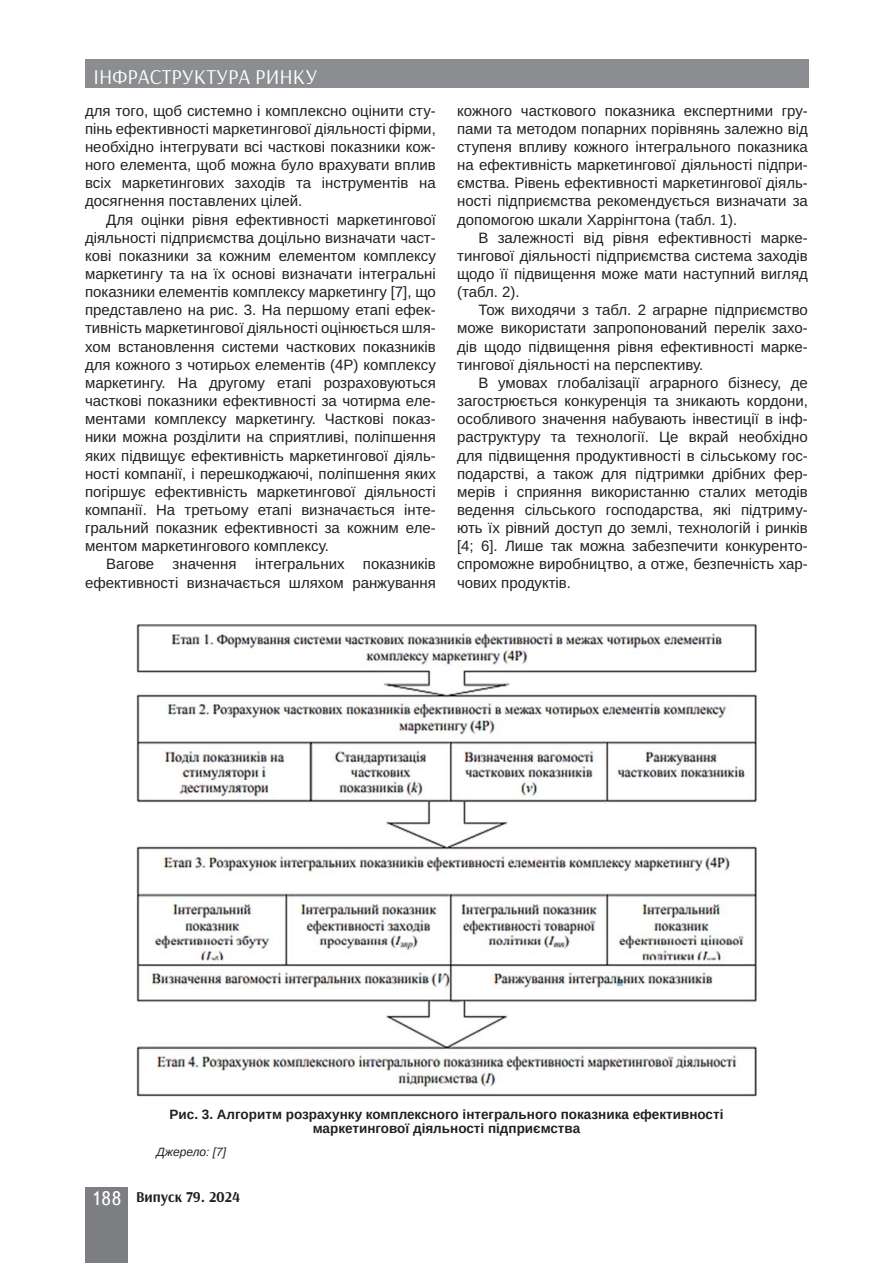
<style>
.page{position:relative;width:893px;height:1263px;background:#fff}
.page>*{position:absolute;margin:0;border:0;box-sizing:border-box;transform-origin:0 0}
.t1{font:21px "Arsenal";color:#fff}
.Текст_основной_G{font:15px/18.1px "Arimo";color:#231f20;text-align:justify}
.t2{font:700 15px "Arsenal";color:#231f20}
.Рисунок{font:700 13.5px/13.5px "Arimo";color:#231f20;text-align:center}
.Джерело{font:italic 12px "Arimo";color:#231f20}
.s1{font-family:"Ukrainian Text";font-weight:400;font-size:19.5px;color:#fff}
</style>
<div class="page">
<div style="left:85px;top:59px;width:723px;height:29px;background:#8b8d90"></div>
<div style="left:85px;top:1186px;width:43px;height:76px;background:#7c7e81"></div>
<img style="left:136px;top:624px;width:621px;height:472px">
<h1 class="t1" style="left:94px;top:63px;width:225px">ІНФРАСТРУКТУРА РИНКУ</h1>
<p class="Текст_основной_G" style="left:85px;top:102px;width:352px">для того, щоб системно і комплексно оцінити сту&shy;пінь ефективності маркетингової діяльності фірми, необхідно інтегрувати всі часткові показники кож&shy;ного елемента, щоб можна було врахувати вплив всіх маркетингових заходів та інструментів на досягнення поставлених цілей.</p>
<p class="Текст_основной_G" style="left:85px;top:211px;width:352px;text-indent:21px">Для оцінки рівня ефективності маркетингової діяльності підприємства доцільно визначати част&shy;кові показники за кожним елементом комплексу маркетингу та на їх основі визначати інтегральні показники елементів комплексу маркетингу [7], що представлено на рис. 3. На першому етапі ефек&shy;тивність маркетингової діяльності оцінюється шля&shy;хом встановлення системи часткових показників для кожного з чотирьох елементів (4Р) комплексу маркетингу. На другому етапі розраховуються часткові показники ефективності за чотирма еле&shy;ментами комплексу маркетингу. Часткові показ&shy;ники можна розділити на сприятливі, поліпшення яких підвищує ефективність маркетингової діяль&shy;ності компанії, і перешкоджаючі, поліпшення яких погіршує ефективність маркетингової діяльності компанії. На третьому етапі визначається інте&shy;гральний показник ефективності за кожним еле&shy;ментом маркетингового комплексу.</p>
<p class="Текст_основной_G" style="left:85px;top:555px;width:352px;text-align:right">Вагове значення інтегральних показників ефективності визначається шляхом ранжування</p>
<p class="Текст_основной_G" style="left:457px;top:102px;width:352px">кожного часткового показника експертними гру&shy;пами та методом попарних порівнянь залежно від ступеня впливу кожного інтегрального показника на ефективність маркетингової діяльності підпри&shy;ємства. Рівень ефективності маркетингової діяль&shy;ності підприємства рекомендується визначати за допомогою шкали Харрінгтона (табл. 1).</p>
<p class="Текст_основной_G" style="left:457px;top:229px;width:352px;text-indent:21px">В залежності від рівня ефективності марке&shy;тингової діяльності підприємства система заходів щодо її підвищення може мати наступний вигляд (табл. 2).</p>
<p class="Текст_основной_G" style="left:457px;top:301px;width:352px;text-indent:21px">Тож виходячи з табл. 2 аграрне підприємство може використати запропонований перелік захо&shy;дів щодо підвищення рівня ефективності марке&shy;тингової діяльності на перспективу.</p>
<p class="Текст_основной_G" style="left:457px;top:374px;width:352px;text-indent:21px">В умовах глобалізації аграрного бізнесу, де загострюється конкуренція та зникають кордони, особливого значення набувають інвестиції в інф&shy;раструктуру та технології. Це вкрай необхідно для підвищення продуктивності в сільському гос&shy;подарстві, а також для підтримки дрібних фер&shy;мерів і сприяння використанню сталих методів ведення сільського господарства, які підтриму&shy;ють їх рівний доступ до землі, технологій і ринків [4; 6]. Лише так можна забезпечити конкуренто&shy;спроможне виробництво, а отже, безпечність хар&shy;чових продуктів.</p>
<p class="Рисунок" style="left:170px;top:1108px;width:555px">Рис. 3. Алгоритм розрахунку комплексного інтегрального показника ефективності маркетингової діяльності підприємства</p>
<p class="Джерело" style="left:156px;top:1144px;width:71px">Джерело: [7]</p>
<p class="t2" style="left:91px;top:1186px;width:151px"><span class="s1">188</span> Випуск 79. 2024</p>
</div>
